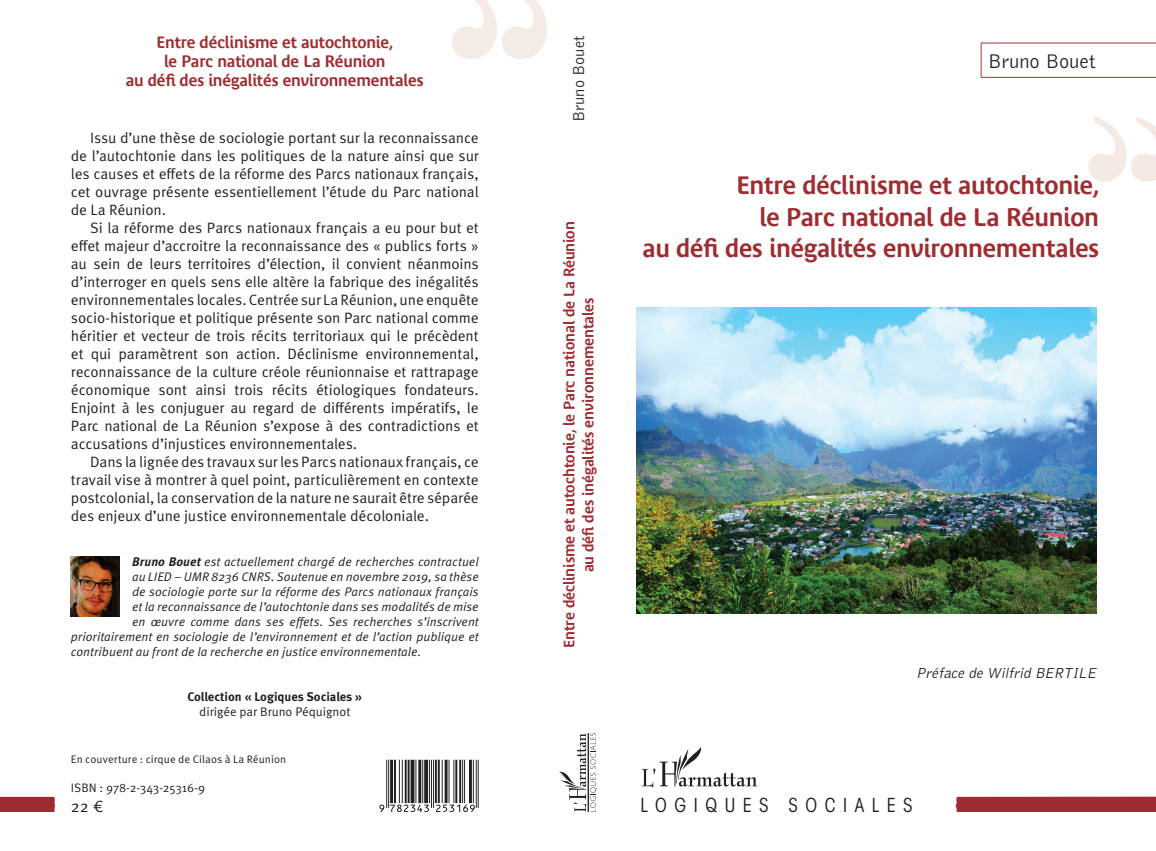
<style>
.page{position:relative;width:1156px;height:851px;background:#fff}
.page>*{position:absolute;margin:0;border:0;box-sizing:border-box;transform-origin:0 0}
.t1{font:600 25px/31.2px "Bienvenue Beta";letter-spacing:-.01em;color:#9e2d32;text-align:right}
.t2{font:300 20.5px "Bell Gothic Std";color:#231f20}
.t3{font:condensed 19.12px "ITC Avant Garde Std";letter-spacing:.395em;color:#231f20}
.t4{font:300 16.38px "Bell Gothic Std";color:#231f20}
.t5{font:16.38px "Meta Pro";color:#231f20}
.t6{font:600 16.25px/18.8px "Bienvenue Beta";letter-spacing:-.005em;color:#9e2d32;text-align:center}
.t7{font:15px/18px "Meta Pro";letter-spacing:-.01em;color:#231f20;text-align:justify}
.t8{font:600 15px/18.8px "Bienvenue Beta";letter-spacing:-.005em;color:#9e2d32;text-align:center}
.t9{font:italic 300 15px "Bell Gothic Std";color:#231f20}
.t10{font:italic 12.5px "Meta Pro";color:#231f20}
.t11{font:700 12.5px "Meta Pro";letter-spacing:-.005em;color:#231f20}
.t12{font:12.5px "Meta Pro";color:#231f20}
.t13{font:12.25px "Meta Pro";color:#231f20}
.t14{font:10.88px "Meta Pro";letter-spacing:.005em;color:#231f20}
.s1{font-weight:700}
</style>
<div class="page">
<svg style="left:559px;top:732px;width:37px;height:79px"></svg>
<hr style="left:588px;top:733px;width:1px;height:78px;background:#231f20">
<svg style="left:1088px;top:116px;width:67px;height:65px"></svg>
<svg style="left:452px;top:0;width:95px;height:59px"></svg>
<svg style="left:980px;top:43px;width:175px;height:35px"></svg>
<svg style="left:641px;top:747px;width:116px;height:40px"></svg>
<svg style="left:955px;top:796px;width:200px;height:15px;background:#a3383d"></svg>
<svg style="left:0;top:796px;width:55px;height:15px"></svg>
<img style="left:636px;top:307px;width:460px;height:306px">
<svg style="left:379px;top:759px;width:99px;height:52px"></svg>
<img style="left:71px;top:556px;width:49px;height:60px">
<p class="t6" style="left:126px;top:33px;width:299px">Entre déclinisme et autochtonie,<br>le Parc national de La Réunion<br>au défi des inégalités environnementales</p>
<p class="t4" style="left:570px;top:122px;width:88px;rotate:-90deg">Bruno Bouet</p>
<h2 class="t2" style="left:987px;top:50px;width:109px">Bruno Bouet</h2>
<p class="t7" style="left:71px;top:129px;width:409px;text-indent:19px">Issu d’une thèse de sociologie portant sur la reconnaissance de l’autochtonie dans les politiques de la nature ainsi que sur les causes et effets de la réforme des Parcs nationaux français, cet ouvrage présente essentiellement l’étude du Parc national de La Réunion.</p>
<p class="t7" style="left:71px;top:219px;width:409px;text-indent:19px">Si la réforme des Parcs nationaux français a eu pour but et effet majeur d’accroitre la reconnaissance des « publics forts » au sein de leurs territoires d’élection, il convient néanmoins d’interroger en quels sens elle altère la fabrique des inégalités environnementales locales. Centrée sur La Réunion, une enquête socio-historique et politique présente son Parc national comme héritier et vecteur de trois récits territoriaux qui le précèdent et qui paramètrent son action. Déclinisme environnemental, reconnaissance de la culture créole réunionnaise et rattrapage économique sont ainsi trois récits étiologiques fondateurs.<br>Enjoint à les conjuguer au regard de différents impératifs, le Parc national de La Réunion s’expose à des contradictions et accusations d’injustices environnementales.</p>
<p class="t7" style="left:71px;top:453px;width:409px;text-indent:19px">Dans la lignée des travaux sur les Parcs nationaux français, ce travail vise à montrer à quel point, particulièrement en contexte postcolonial, la conservation de la nature ne saurait être séparée des enjeux d’une justice environnementale décoloniale.</p>
<p class="t10" style="left:132px;top:553px;width:348px"><span class="s1">Bruno Bouet</span> est actuellement chargé de recherches contractuel</p>
<p class="t10" style="left:132px;top:568px;width:348px">au LIED – UMR 8236 CNRS. Soutenue en novembre 2019, sa thèse</p>
<p class="t10" style="left:132px;top:583px;width:348px">de sociologie porte sur la réforme des Parcs nationaux français</p>
<p class="t10" style="left:132px;top:598px;width:348px">et la reconnaissance de l’autochtonie dans ses modalités de mise</p>
<p class="t10" style="left:132px;top:613px;width:348px">en œuvre comme dans ses effets. Ses recherches s’inscrivent</p>
<p class="t10" style="left:71px;top:628px;width:409px">prioritairement en sociologie de l’environnement et de l’action publique et</p>
<p class="t10" style="left:71px;top:643px;width:352px">contribuent au front de la recherche en justice environnementale.</p>
<p class="t11" style="left:187px;top:688px;width:176px">Collection « Logiques Sociales »</p>
<p class="t12" style="left:199px;top:703px;width:153px">dirigée par Bruno Péquignot</p>
<p class="t14" style="left:71px;top:752px;width:217px">En couverture : cirque de Cilaos à La Réunion</p>
<p class="t13" style="left:71px;top:780px;width:136px">ISBN : 978-2-343-25316-9</p>
<p class="t5" style="left:71px;top:795px;width:34px">22 €</p>
<p class="t3" style="left:640px;top:793px;width:273px">LOGIQUES SOCIALES</p>
<h1 class="t1" style="left:642px;top:170px;width:458px">Entre déclinisme et autochtonie,<br>le Parc national de La Réunion<br>au défi des inégalités environnementales</h1>
<p class="t8" style="left:559px;top:648px;width:428px;rotate:-90deg">Entre déclinisme et autochtonie, le Parc national de La Réunion au défi des inégalités environnementales</p>
<p class="t9" style="left:915px;top:665px;width:185px">Préface de Wilfrid BERTILE</p>
</div>
